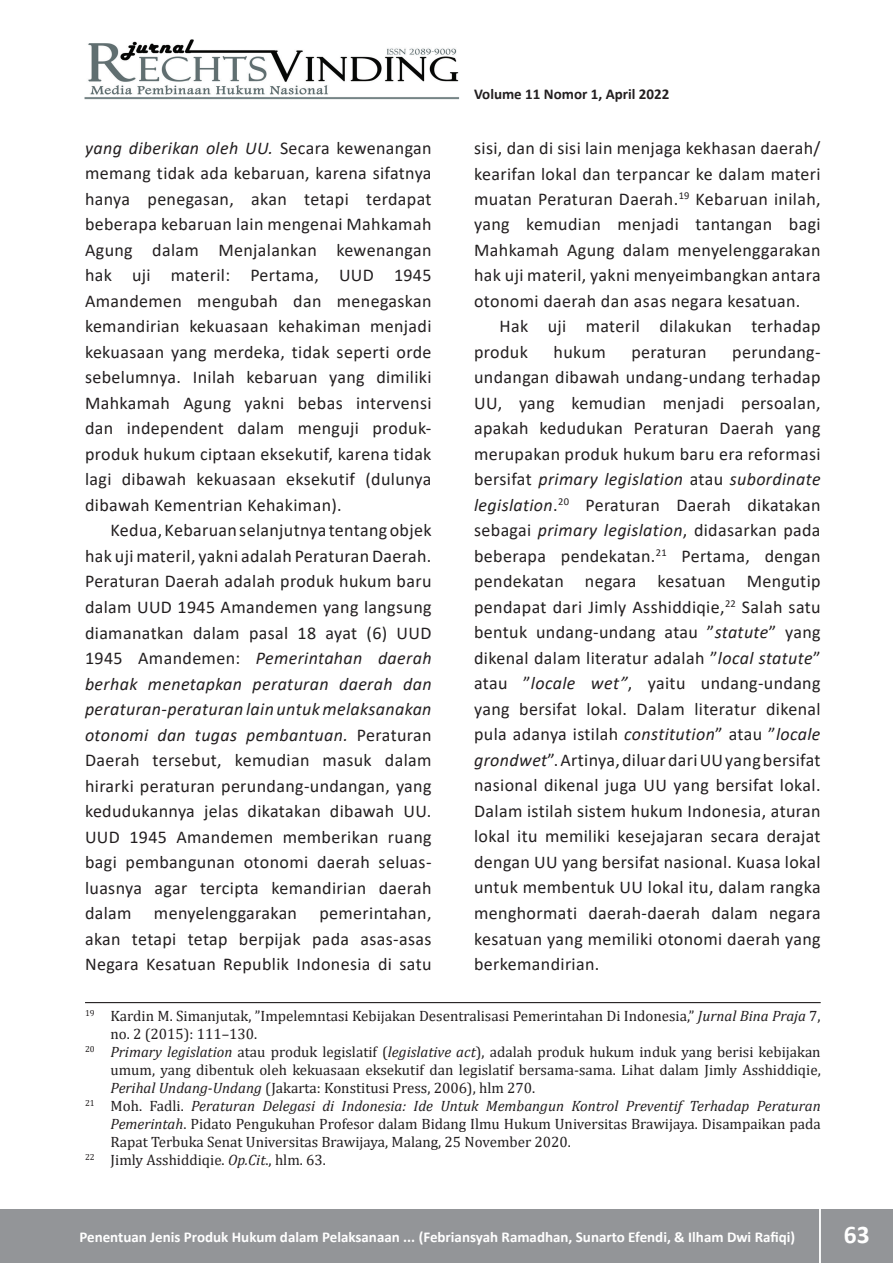
<style>
.page{position:relative;width:893px;height:1263px;background:#fff}
.page>*{position:absolute;margin:0;border:0;box-sizing:border-box;transform-origin:0 0}
.t1{font:700 25.5px "Calibri";color:#fff}
.t2{font:18px/25.5px "Calibri";letter-spacing:.02em;color:#231f20;text-align:justify}
.t3{font:15px "Cambria";color:#231f20}
.t4{font:700 15px "Calibri";color:#fff}
.t5{font:italic 15px "Cambria";color:#231f20}
.t6{font:700 15px "Calibri";color:#231f20}
.s1{font-style:italic}
.s2{font-style:normal}
</style>
<div class="page">
<div style="left:0;top:1209px;width:893px;height:54px;background:#939598"></div>
<hr style="left:819px;top:1206px;width:2px;height:57px;background:#fff">
<img style="left:85px;top:39px;width:375px;height:60px">
<hr style="left:85px;top:1002px;width:736px;height:1px;background:#231f20">
<p class="t2" style="left:85px;top:135px;width:348px"><span class="s1">yang diberikan oleh UU.</span> Secara kewenangan memang tidak ada kebaruan, karena sifatnya hanya penegasan, akan tetapi terdapat beberapa kebaruan lain mengenai Mahkamah Agung dalam Menjalankan kewenangan hak uji materil: Pertama, UUD 1945<br>Amandemen mengubah dan menegaskan kemandirian kekuasaan kehakiman menjadi kekuasaan yang merdeka, tidak seperti orde sebelumnya. Inilah kebaruan yang dimiliki Mahkamah Agung yakni bebas intervensi dan independent dalam menguji produk&shy;produk hukum ciptaan eksekutif, karena tidak lagi dibawah kekuasaan eksekutif (dulunya dibawah Kementrian Kehakiman).</p>
<p class="t2" style="left:85px;top:517px;width:348px;text-indent:26px">Kedua, Kebaruan selanjutnya tentang objek hak uji materil, yakni adalah Peraturan Daerah.<br>Peraturan Daerah adalah produk hukum baru dalam UUD 1945 Amandemen yang langsung diamanatkan dalam pasal 18 ayat (6) UUD 1945 Amandemen: <span class="s1">Pemerintahan daerah berhak menetapkan peraturan daerah dan peraturan-peraturan lain untuk melaksanakan otonomi dan tugas pembantuan.</span> Peraturan Daerah tersebut, kemudian masuk dalam hirarki peraturan perundang-undangan, yang kedudukannya jelas dikatakan dibawah UU.<br>UUD 1945 Amandemen memberikan ruang bagi pembangunan otonomi daerah seluas&shy;luasnya agar tercipta kemandirian daerah dalam menyelenggarakan pemerintahan, akan tetapi tetap berpijak pada asas-asas Negara Kesatuan Republik Indonesia di satu</p>
<p class="t6" style="left:474px;top:84px;width:197px">Volume 11 Nomor 1, April 2022</p>
<p class="t2" style="left:474px;top:135px;width:348px">sisi, dan di sisi lain menjaga kekhasan daerah/ kearifan lokal dan terpancar ke dalam materi muatan Peraturan Daerah.<sup>19</sup> Kebaruan inilah, yang kemudian menjadi tantangan bagi Mahkamah Agung dalam menyelenggarakan hak uji materil, yakni menyeimbangkan antara otonomi daerah dan asas negara kesatuan.</p>
<p class="t2" style="left:474px;top:313px;width:348px;text-indent:26px">Hak uji materil dilakukan terhadap produk</p>
<p class="t2" style="left:554px;top:339px;width:54px">hukum</p>
<p class="t2" style="left:631px;top:339px;width:77px">peraturan</p>
<p class="t2" style="left:474px;top:339px;width:348px;text-indent:258px">perundang&shy;undangan dibawah undang-undang terhadap UU, yang kemudian menjadi persoalan, apakah kedudukan Peraturan Daerah yang merupakan produk hukum baru era reformasi bersifat <span class="s1">primary legislation</span> atau <span class="s1">subordinate legislation</span>.<sup>20</sup> Peraturan Daerah dikatakan sebagai <span class="s1">primary legislation</span>, didasarkan pada beberapa pendekatan.<sup>21</sup> Pertama, dengan pendekatan negara kesatuan Mengutip pendapat dari Jimly Asshiddiqie,<sup>22</sup> Salah satu bentuk undang-undang atau ”<span class="s1">statute</span>” yang dikenal dalam literatur adalah ”<span class="s1">local statute</span>” atau ”<span class="s1">locale wet”</span>, yaitu undang-undang yang bersifat lokal. Dalam literatur dikenal pula adanya istilah <span class="s1">constitution</span>” atau ”<span class="s1">locale grondwet</span>”. Artinya, diluar dari UU yang bersifat nasional dikenal juga UU yang bersifat lokal.<br>Dalam istilah sistem hukum Indonesia, aturan lokal itu memiliki kesejajaran secara derajat dengan UU yang bersifat nasional. Kuasa lokal untuk membentuk UU lokal itu, dalam rangka menghormati daerah-daerah dalam negara kesatuan yang memiliki otonomi daerah yang berkemandirian.</p>
<p class="t3" style="left:85px;top:1007px;width:737px"><sup>19</sup> Kardin M. Simanjutak, ”Impelemntasi Kebijakan Desentralisasi Pemerintahan Di Indonesia,” <span class="s1">Jurnal Bina Praja</span> 7,</p>
<p class="t3" style="left:111px;top:1025px;width:148px">no. 2 (2015): 111–130.</p>
<p class="t3" style="left:85px;top:1043px;width:737px"><sup>20</sup> <span class="s1">Primary legislation</span> atau produk legislatif (<span class="s1">legislative act</span>), adalah produk hukum induk yang berisi kebijakan</p>
<p class="t3" style="left:111px;top:1061px;width:712px">umum, yang dibentuk oleh kekuasaan eksekutif dan legislatif bersama-sama. Lihat dalam Jimly Asshiddiqie,</p>
<p class="t3" style="left:111px;top:1079px;width:426px"><span class="s1">Perihal Undang-Undang</span> (Jakarta: Konstitusi Press, 2006), hlm 270.</p>
<p class="t5" style="left:85px;top:1095px;width:737px"><sup>21</sup> <span class="s2">Moh. Fadli.</span> Peraturan Delegasi di Indonesia: Ide Untuk Membangun Kontrol Preventif Terhadap Peraturan</p>
<p class="t3" style="left:111px;top:1115px;width:712px"><span class="s1">Pemerintah</span>. Pidato Pengukuhan Profesor dalam Bidang Ilmu Hukum Universitas Brawijaya. Disampaikan pada</p>
<p class="t3" style="left:111px;top:1133px;width:462px">Rapat Terbuka Senat Universitas Brawijaya, Malang, 25 November 2020.</p>
<p class="t3" style="left:85px;top:1151px;width:242px"><sup>22</sup> Jimly Asshiddiqie. <span class="s1">Op.Cit</span>., hlm. 63.</p>
<p class="t4" style="left:79px;top:1227px;width:717px">Penentuan Jenis Produk Hukum dalam Pelaksanaan ... (Febriansyah Ramadhan, Sunarto Efendi, &amp; Ilham Dwi Rafiqi)</p>
<h1 class="t1" style="left:844px;top:1216px;width:27px">63</h1>
</div>
